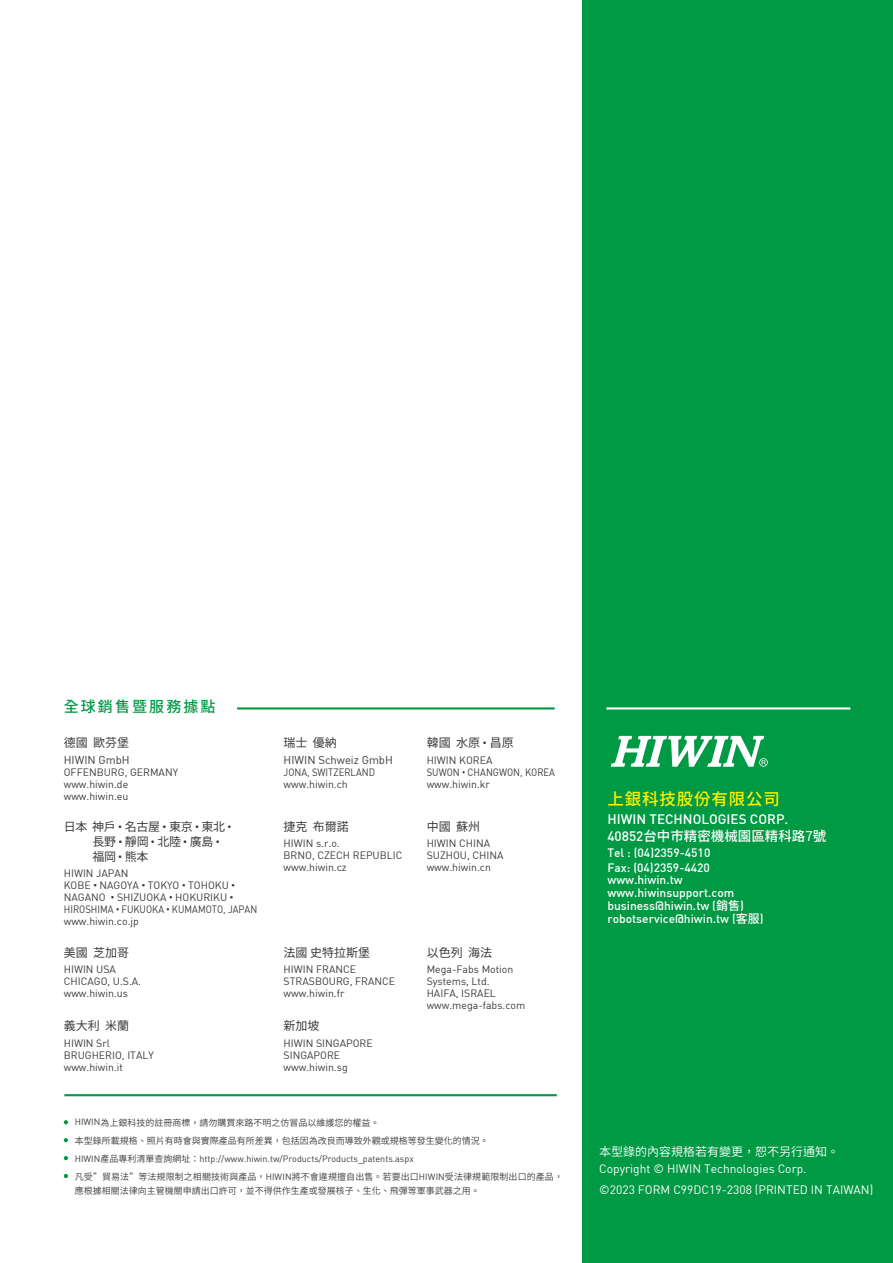
<style>
.page{position:relative;width:893px;height:1263px;background:#fff}
.page>*{position:absolute;margin:0;border:0;box-sizing:border-box;transform-origin:0 0}
.t1{font:500 16.5px "Noto Sans CJ Ktc";letter-spacing:.05em;color:#fff100}
.t2{font:500 15px "Noto Sans CJ Ktc";letter-spacing:.14em;color:#094}
.t3{font:500 13.5px "DIN";color:#fff}
.t4{font:500 13.5px "Noto Sans CJ Ktc";color:#fff}
.t5{font:500 12px/12.8px "DIN";color:#fff}
.t6{font:12px "DIN";color:#fff}
.t7{font:12px "Noto Sans CJ Ktc";color:#3e3a39}
.t8{font:12px/15px "Noto Sans CJ Ktc";letter-spacing:-.025em;color:#3e3a39}
.t9{font:600 12px "Noto Sans CJ Ktc";color:#fff}
.t10{font:11.25px "DIN";color:#3e3a39}
.t11{font:10.5px/12px "DIN";color:#3e3a39}
.t12{font:10.5px/12px "DIN";color:#3e3a39;scale:.9 1}
.t13{font:600 9px/18px "Noto Sans CJ Ktc";color:#3e3a39}
.t14{font:9px "DIN";color:#3e3a39}
.s1{font-family:"Noto Serif CJ Ktc"}
.s2{font-family:"Noto Serif CJ Ktc";font-weight:500}
.s3{font-family:"DIN";font-weight:400}
.s4{font-family:"Noto Sans CJ Ktc";font-weight:600}
.s5{font-family:"DIN"}
.s6{font-weight:400}
.s7{font-family:"Noto Sans CJ Ktc"}
</style>
<div class="page">
<div style="left:583px;top:0;width:310px;height:1263px;background:#094"></div>
<svg style="left:611px;top:736px;width:157px;height:31px"></svg>
<hr style="left:606px;top:707px;width:244px;height:2px;background:#fff">
<hr style="left:64px;top:1094px;width:493px;height:2px;background:#094">
<svg style="left:64px;top:1120px;width:4px;height:4px"></svg>
<svg style="left:64px;top:1138px;width:4px;height:4px"></svg>
<svg style="left:64px;top:1156px;width:4px;height:4px"></svg>
<svg style="left:64px;top:1174px;width:4px;height:4px"></svg>
<hr style="left:237px;top:707px;width:318px;height:2px;background:#094">
<h2 class="t2" style="left:64px;top:698px;width:153px">全球銷售暨服務據點</h2>
<p class="t7" style="left:64px;top:736px;width:67px">德國 歐芬堡</p>
<p class="t10" style="left:64px;top:753px;width:67px">HIWIN GmbH</p>
<p class="t11" style="left:64px;top:766px;width:116px">OFFENBURG, GERMANY www.hiwin.de www.hiwin.eu</p>
<p class="t8" style="left:92px;top:819px;width:140px;text-indent:-29px">日本 神戶 <span class="s1">‧</span> 名古屋 <span class="s1">‧</span> 東京 <span class="s1">‧</span> 東北 <span class="s1">‧</span>長野 <span class="s1">‧</span> 靜岡 <span class="s1">‧</span> 北陸 <span class="s1">‧</span> 廣島 <span class="s1">‧</span>福岡 <span class="s1">‧</span> 熊本</p>
<p class="t11" style="left:64px;top:867px;width:195px">HIWIN JAPAN<br>KOBE <span class="s2">‧</span> NAGOYA <span class="s2">‧</span> TOKYO <span class="s2">‧</span> TOHOKU <span class="s2">‧<br></span>NAGANO <span class="s2">‧</span> SHIZUOKA <span class="s2">‧</span> HOKURIKU <span class="s2">‧<br></span>HIROSHIMA <span class="s2">‧</span> FUKUOKA <span class="s2">‧</span> KUMAMOTO, JAPAN www.hiwin.co.jp</p>
<p class="t7" style="left:64px;top:945px;width:67px">美國 芝加哥</p>
<p class="t11" style="left:64px;top:963px;width:79px">HIWIN USA<br>CHICAGO, U.S.A. www.hiwin.us</p>
<p class="t7" style="left:64px;top:1019px;width:67px">義大利 米蘭</p>
<p class="t11" style="left:64px;top:1036px;width:92px">HIWIN Srl<br>BRUGHERIO, ITALY www.hiwin.it</p>
<p class="t7" style="left:284px;top:736px;width:55px">瑞士 優納</p>
<p class="t10" style="left:284px;top:753px;width:111px">HIWIN Schweiz GmbH</p>
<p class="t12" style="left:284px;top:766px;width:103px">JONA, SWITZERLAND www.hiwin.ch</p>
<p class="t7" style="left:284px;top:819px;width:67px">捷克 布爾諾</p>
<p class="t11" style="left:284px;top:837px;width:120px">HIWIN s.r.o.<br>BRNO, CZECH REPUBLIC www.hiwin.cz</p>
<p class="t7" style="left:427px;top:736px;width:89px">韓國 水原 <span class="s1">‧</span> 昌原</p>
<p class="t11" style="left:427px;top:754px;width:130px">HIWIN KOREA<br>SUWON <span class="s1">‧</span> CHANGWON, KOREA www.hiwin.kr</p>
<p class="t7" style="left:427px;top:819px;width:55px">中國 蘇州</p>
<p class="t11" style="left:427px;top:837px;width:78px">HIWIN CHINA<br>SUZHOU, CHINA www.hiwin.cn</p>
<p class="t7" style="left:284px;top:945px;width:88px">法國 史特拉斯堡</p>
<p class="t11" style="left:284px;top:963px;width:113px">HIWIN FRANCE<br>STRASBOURG, FRANCE www.hiwin.fr</p>
<p class="t7" style="left:284px;top:1019px;width:37px">新加坡</p>
<p class="t11" style="left:284px;top:1036px;width:91px">HIWIN SINGAPORE<br>SINGAPORE www.hiwin.sg</p>
<p class="t7" style="left:427px;top:945px;width:67px">以色列 海法</p>
<p class="t11" style="left:427px;top:963px;width:100px">Mega-Fabs Motion<br>Systems, Ltd.<br>HAIFA, ISRAEL www.mega-fabs.com</p>
<p class="t13" style="left:75px;top:1113px;width:415px"><span class="s3">HIWIN</span>為上銀科技的註冊商標，請勿購買來路不明之仿冒品以維護您的權益。<br>本型錄所載規格、照片有時會與實際產品有所差異，包括因為改良而導致外觀或規格等發生變化的情況。</p>
<p class="t14" style="left:75px;top:1153px;width:340px">HIWIN<span class="s4">產品專利清單查詢網址：</span>http://www.hiwin.tw/Products/Products_patents.aspx</p>
<p class="t13" style="left:75px;top:1170px;width:490px;line-height:13.8px">凡受”貿易法”等法規限制之相關技術與產品，<span class="s3">HIWIN</span>將不會違規擅自出售。若要出口<span class="s3">HIWIN</span>受法律規範限制出口的產品，應根據相關法律向主管機關申請出口許可，並不得供作生產或發展核子、生化、飛彈等軍事武器之用。</p>
<h1 class="t1" style="left:607px;top:790px;width:174px">上銀科技股份有限公司</h1>
<p class="t3" style="left:607px;top:811px;width:182px">HIWIN TECHNOLOGIES CORP.</p>
<p class="t4" style="left:607px;top:828px;width:220px"><span class="s5">40852</span>台中市精密機械園區精科路<span class="s6">7</span>號</p>
<p class="t5" style="left:607px;top:845px;width:104px;line-height:14.2px">Tel : (04)2359-4510<br>Fax: (04)2359-4420</p>
<p class="t5" style="left:607px;top:873px;width:158px">www.hiwin.tw www.hiwinsupport.com business@hiwin.tw (<span class="s7">銷售</span>) robotservice@hiwin.tw (<span class="s7">客服</span>)</p>
<p class="t9" style="left:599px;top:1145px;width:241px">本型錄的內容規格若有變更，恕不另行通知。</p>
<p class="t6" style="left:599px;top:1161px;width:209px">Copyright © HIWIN Technologies Corp.</p>
<p class="t6" style="left:599px;top:1182px;width:276px">©2023 FORM C99DC19-2308 (PRINTED IN TAIWAN)</p>
</div>
